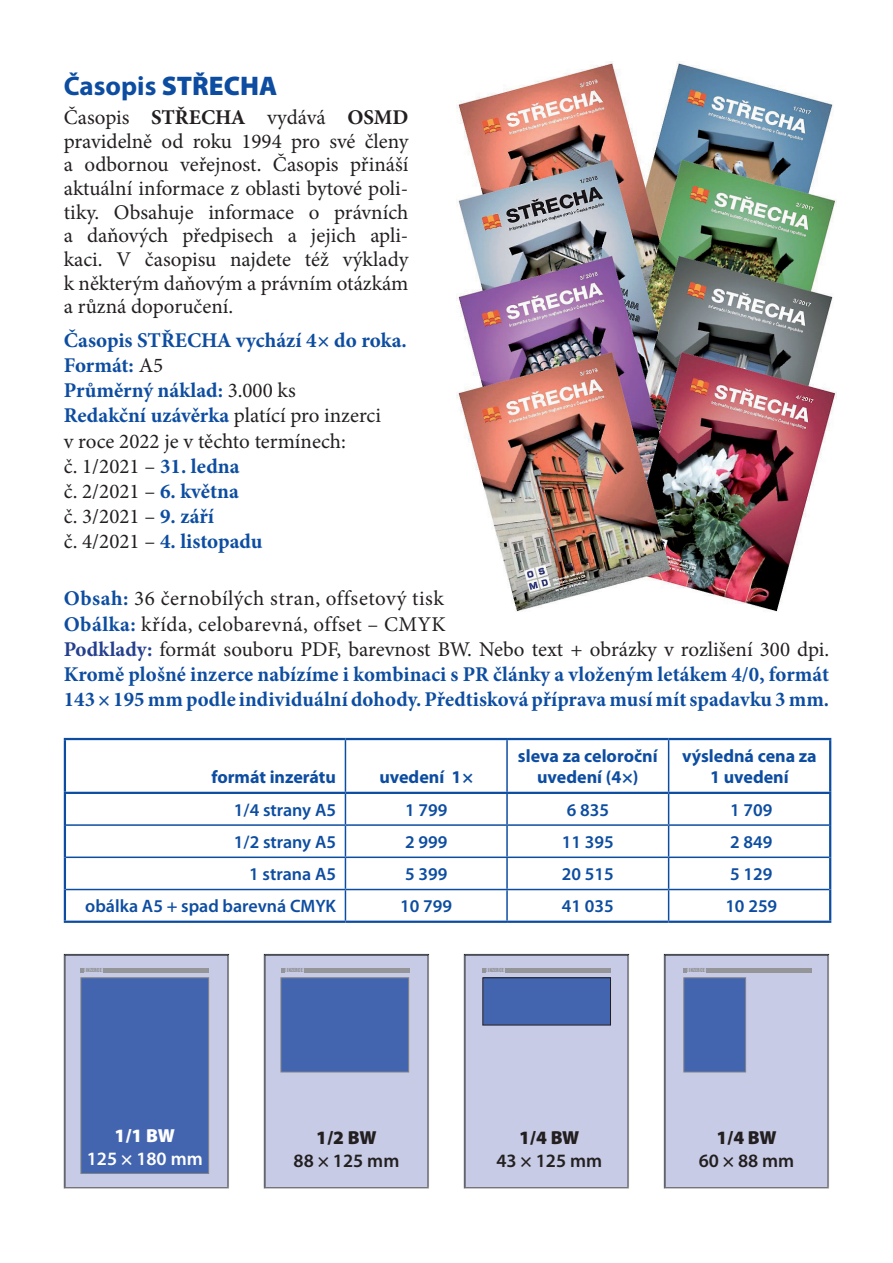
<style>
.page{position:relative;width:893px;height:1263px;background:#fff}
.page>*{position:absolute;margin:0;border:0;box-sizing:border-box;transform-origin:0 0}
.t1{font:700 27px "Myriad Pro";color:#0d4da1}
.t2{font:700 21px/25.2px "Minion Pro";letter-spacing:.005em;color:#0d4da1}
.t3{font:21px/23.7px "Minion Pro";color:#231f20;text-align:justify}
.t4{font:600 18.9px "Myriad Pro";color:#231f20}
.t5{font:900 18.9px "Myriad Pro";color:#231f20}
.t6{font:600 18.9px "Myriad Pro";color:#fff}
.t7{font:900 18.9px "Myriad Pro";color:#fff}
.t8{font:600 18px "Myriad Pro";color:#0d4da1}
.t9{font:700 18px/21.6px "Myriad Pro";color:#0d4da1;text-align:center}
.t10{font:5.1px "Impact";color:#939598}
.s1{font-weight:900}
.s2{font-weight:700}
.s3{font-weight:400;color:#231f20}
.s4{color:#253f8e}
</style>
<div class="page">
<hr style="left:345px;top:740px;width:1px;height:52px;background:#0d4da1">
<hr style="left:506px;top:740px;width:2px;height:52px;background:#0d4da1">
<hr style="left:668px;top:740px;width:1px;height:52px;background:#0d4da1">
<hr style="left:345px;top:794px;width:1px;height:30px;background:#0d4da1">
<hr style="left:506px;top:794px;width:2px;height:30px;background:#0d4da1">
<hr style="left:668px;top:794px;width:1px;height:30px;background:#0d4da1">
<hr style="left:66px;top:824px;width:279px;height:2px;background:#0d4da1">
<hr style="left:345px;top:824px;width:162px;height:2px;background:#0d4da1">
<hr style="left:345px;top:826px;width:1px;height:30px;background:#0d4da1">
<hr style="left:507px;top:824px;width:162px;height:2px;background:#0d4da1">
<hr style="left:506px;top:826px;width:2px;height:30px;background:#0d4da1">
<hr style="left:669px;top:824px;width:160px;height:2px;background:#0d4da1">
<hr style="left:668px;top:826px;width:1px;height:30px;background:#0d4da1">
<hr style="left:66px;top:856px;width:279px;height:2px;background:#0d4da1">
<hr style="left:345px;top:856px;width:162px;height:2px;background:#0d4da1">
<hr style="left:345px;top:858px;width:1px;height:31px;background:#0d4da1">
<hr style="left:507px;top:856px;width:162px;height:2px;background:#0d4da1">
<hr style="left:506px;top:858px;width:2px;height:31px;background:#0d4da1">
<hr style="left:669px;top:856px;width:160px;height:2px;background:#0d4da1">
<hr style="left:668px;top:858px;width:1px;height:31px;background:#0d4da1">
<hr style="left:66px;top:889px;width:279px;height:1px;background:#0d4da1">
<hr style="left:345px;top:889px;width:162px;height:1px;background:#0d4da1">
<hr style="left:345px;top:890px;width:1px;height:31px;background:#0d4da1">
<hr style="left:507px;top:889px;width:162px;height:1px;background:#0d4da1">
<hr style="left:506px;top:890px;width:2px;height:31px;background:#0d4da1">
<hr style="left:669px;top:889px;width:160px;height:1px;background:#0d4da1">
<hr style="left:668px;top:890px;width:1px;height:31px;background:#0d4da1">
<hr style="left:64px;top:792px;width:281px;height:2px;background:#0d4da1">
<hr style="left:345px;top:792px;width:162px;height:2px;background:#0d4da1">
<hr style="left:507px;top:792px;width:162px;height:2px;background:#0d4da1">
<hr style="left:669px;top:792px;width:162px;height:2px;background:#0d4da1">
<hr style="left:64px;top:738px;width:281px;height:2px;background:#0d4da1">
<hr style="left:64px;top:740px;width:2px;height:52px;background:#0d4da1">
<hr style="left:345px;top:738px;width:162px;height:2px;background:#0d4da1">
<hr style="left:507px;top:738px;width:162px;height:2px;background:#0d4da1">
<hr style="left:669px;top:738px;width:162px;height:2px;background:#0d4da1">
<hr style="left:829px;top:740px;width:2px;height:52px;background:#0d4da1">
<hr style="left:64px;top:794px;width:2px;height:31px;background:#0d4da1">
<hr style="left:829px;top:794px;width:2px;height:31px;background:#0d4da1">
<hr style="left:64px;top:825px;width:2px;height:32px;background:#0d4da1">
<hr style="left:829px;top:825px;width:2px;height:32px;background:#0d4da1">
<hr style="left:64px;top:857px;width:2px;height:32px;background:#0d4da1">
<hr style="left:829px;top:857px;width:2px;height:32px;background:#0d4da1">
<hr style="left:64px;top:889px;width:2px;height:32px;background:#0d4da1">
<hr style="left:829px;top:889px;width:2px;height:32px;background:#0d4da1">
<hr style="left:64px;top:921px;width:281px;height:2px;background:#0d4da1">
<hr style="left:345px;top:921px;width:162px;height:2px;background:#0d4da1">
<hr style="left:507px;top:921px;width:162px;height:2px;background:#0d4da1">
<hr style="left:669px;top:921px;width:162px;height:2px;background:#0d4da1">
<img style="left:456px;top:62px;width:381px;height:550px">
<div style="left:263px;top:952px;width:166px;height:238px;background:#4b7170;opacity:.5"></div>
<div style="left:463px;top:952px;width:166px;height:238px;background:#4b7170;opacity:.5"></div>
<div style="left:663px;top:952px;width:166px;height:238px;background:#4b7170;opacity:.5"></div>
<div style="left:63px;top:952px;width:166px;height:238px;background:#4b7170;opacity:.5"></div>
<svg style="left:64px;top:954px;width:165px;height:234px;background:#6d84bc"></svg>
<svg style="left:464px;top:954px;width:165px;height:234px;background:#adb5d6"></svg>
<svg style="left:264px;top:954px;width:165px;height:234px;background:#99a7cf"></svg>
<svg style="left:664px;top:954px;width:165px;height:234px;background:#afb7d8"></svg>
<p class="t1" style="left:64px;top:68px;width:215px">Časopis <span class="s1">STŘECHA</span></p>
<p class="t3" style="left:64px;top:106px;width:346px">Časopis <span class="s2">STŘECHA</span> vydává <span class="s2">OSMD </span>pravidelně od roku 1994 pro své členy a odbornou veřejnost. Časopis přináší aktuální informace z oblasti bytové poli&shy;tiky. Obsahuje informace o právních a daňových předpisech a jejich apli&shy;kaci. V časopisu najdete též výklady k některým daňovým a právním otázkám a různá doporučení.</p>
<p class="t2" style="left:64px;top:327px;width:345px">Časopis STŘECHA vychází 4× do roka.<br>Formát: <span class="s3">A5<br></span>Průměrný náklad: <span class="s3">3.000 ks<br></span>Redakční uzávěrka <span class="s3">platící pro inzerci<br>v roce 2022 je v těchto termínech:<br>č. 1/2021 –</span> 31. ledna<br><span class="s3">č. 2/2021 –</span> 6. května<br><span class="s3">č. 3/2021 –</span> 9. září<br><span class="s3">č. 4/2021 –</span> 4. listopadu</p>
<p class="t2" style="left:64px;top:586px;width:767px">Obsah: <span class="s3">36 černobílých stran, offsetový tisk<br></span>Obálka: <span class="s3">křída, celobarevná, offset – CMYK<br></span><span class="s4">Podklady:</span> <span class="s3">formát souboru PDF, barevnost BW. Nebo text + obrázky v rozlišení 300 dpi.<br></span>Kromě plošné inzerce nabízíme i kombinaci s PR články a vloženým letákem 4/0, formát 143 × 195 mm podle individuální dohody. Předtisková příprava musí mít spadavku 3 mm.</p>
<p class="t9" style="left:211px;top:766px;width:126px">formát inzerátu</p>
<p class="t9" style="left:379px;top:766px;width:95px">uvedení 1×</p>
<p class="t9" style="left:518px;top:744px;width:141px">sleva za celoroční uvedení (4×)</p>
<p class="t9" style="left:682px;top:744px;width:136px">výsledná cena za<br>1 uvedení</p>
<p class="t8" style="left:234px;top:798px;width:104px">1/4 strany A5</p>
<p class="t8" style="left:405px;top:798px;width:44px">1 799</p>
<p class="t8" style="left:567px;top:798px;width:44px">6 835</p>
<p class="t8" style="left:730px;top:798px;width:44px">1 709</p>
<p class="t8" style="left:234px;top:830px;width:104px">1/2 strany A5</p>
<p class="t8" style="left:405px;top:830px;width:44px">2 999</p>
<p class="t8" style="left:562px;top:830px;width:53px">11 395</p>
<p class="t8" style="left:730px;top:830px;width:44px">2 849</p>
<p class="t8" style="left:249px;top:863px;width:88px">1 strana A5</p>
<p class="t8" style="left:405px;top:863px;width:44px">5 399</p>
<p class="t8" style="left:562px;top:863px;width:53px">20 515</p>
<p class="t8" style="left:730px;top:863px;width:44px">5 129</p>
<p class="t8" style="left:85px;top:895px;width:252px">obálka A5 + spad barevná CMYK</p>
<p class="t8" style="left:400px;top:895px;width:53px">10 799</p>
<p class="t8" style="left:562px;top:895px;width:53px">41 035</p>
<p class="t8" style="left:725px;top:895px;width:53px">10 259</p>
<p class="t10" style="left:84px;top:966px;width:22px">[ INZERCE ]</p>
<p class="t10" style="left:285px;top:966px;width:22px">[ INZERCE ]</p>
<p class="t10" style="left:486px;top:966px;width:22px">[ INZERCE ]</p>
<p class="t10" style="left:687px;top:966px;width:22px">[ INZERCE ]</p>
<p class="t7" style="left:115px;top:1123px;width:62px">1/1 BW</p>
<p class="t6" style="left:87px;top:1147px;width:117px">125 × 180 mm</p>
<p class="t5" style="left:316px;top:1125px;width:62px">1/2 BW</p>
<p class="t4" style="left:294px;top:1148px;width:107px">88 × 125 mm</p>
<p class="t5" style="left:519px;top:1125px;width:62px">1/4 BW</p>
<p class="t4" style="left:496px;top:1148px;width:107px">43 × 125 mm</p>
<p class="t5" style="left:716px;top:1125px;width:62px">1/4 BW</p>
<p class="t4" style="left:699px;top:1148px;width:97px">60 × 88 mm</p>
</div>
